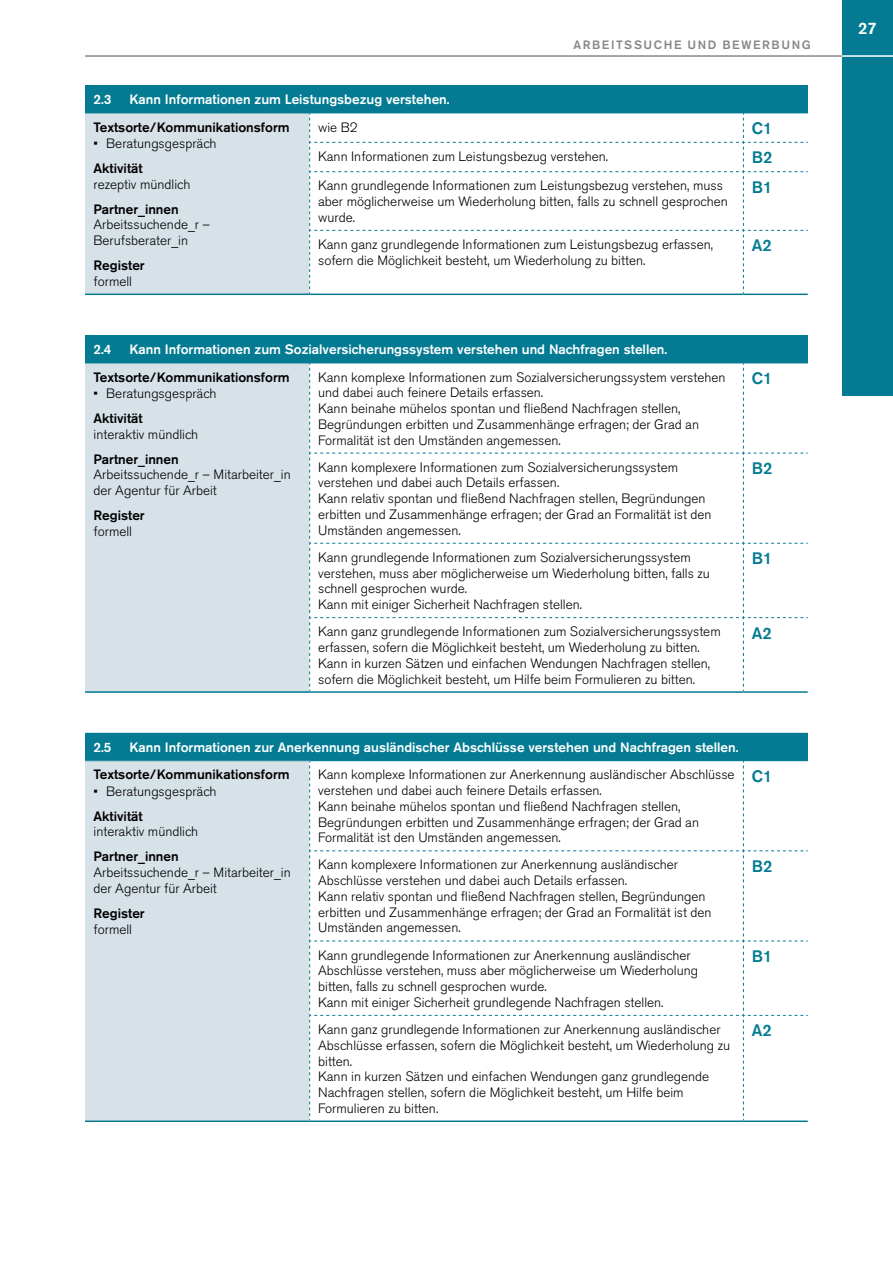
<style>
.page{position:relative;width:893px;height:1263px;background:#fff}
.page>*{position:absolute;margin:0;border:0;box-sizing:border-box;transform-origin:0 0}
.t1{font:500 16.5px "Akzidenz Grotesk Pro";color:#047b92}
.t2{font:500 16.5px "Akzidenz Grotesk Pro";color:#fff}
.t3{font:300 13.5px/15.8px "Akzidenz Grotesk Pro";color:#000}
.t4{font:500 13.5px "Akzidenz Grotesk Pro";color:#fff}
.t5{font:500 13.5px "Akzidenz Grotesk Pro";color:#000}
.t6{font:500 12px "Akzidenz Grotesk Pro";letter-spacing:.13em;color:#878787}
</style>
<div class="page">
<hr style="left:85px;top:55px;width:758px;height:2px;background:#878787">
<div style="left:842px;top:0;width:51px;height:395px;background:#047b92"></div>
<hr style="left:842px;top:55px;width:51px;height:2px;background:#fff">
<div style="left:85px;top:86px;width:723px;height:27px;background:#047b92"></div>
<div style="left:85px;top:113px;width:225px;height:181px;background:#d7e1e8"></div>
<hr style="left:85px;top:113px;width:225px;height:1px;background:#047b92">
<hr style="left:85px;top:294px;width:225px;height:1px;background:#047b92">
<hr style="left:310px;top:294px;width:433px;height:1px;background:#047b92">
<hr style="left:743px;top:294px;width:65px;height:1px;background:#047b92">
<svg style="left:309px;top:113px;width:499px;height:181px"></svg>
<hr style="left:85px;top:85px;width:225px;height:2px;background:#047b92">
<hr style="left:310px;top:85px;width:433px;height:2px;background:#047b92">
<hr style="left:743px;top:85px;width:65px;height:2px;background:#047b92">
<div style="left:85px;top:336px;width:723px;height:27px;background:#047b92"></div>
<div style="left:85px;top:363px;width:225px;height:329px;background:#d7e1e8"></div>
<hr style="left:85px;top:363px;width:225px;height:1px;background:#047b92">
<hr style="left:85px;top:691px;width:225px;height:2px;background:#047b92">
<hr style="left:310px;top:691px;width:433px;height:2px;background:#047b92">
<hr style="left:743px;top:691px;width:65px;height:2px;background:#047b92">
<svg style="left:309px;top:363px;width:499px;height:328px"></svg>
<hr style="left:85px;top:335px;width:225px;height:2px;background:#047b92">
<hr style="left:310px;top:335px;width:433px;height:2px;background:#047b92">
<hr style="left:743px;top:335px;width:65px;height:2px;background:#047b92">
<div style="left:85px;top:733px;width:723px;height:28px;background:#047b92"></div>
<div style="left:85px;top:761px;width:225px;height:360px;background:#d7e1e8"></div>
<hr style="left:85px;top:1120px;width:225px;height:2px;background:#047b92">
<hr style="left:310px;top:1120px;width:433px;height:2px;background:#047b92">
<hr style="left:743px;top:1120px;width:65px;height:2px;background:#047b92">
<svg style="left:309px;top:761px;width:499px;height:359px"></svg>
<p class="t6" style="left:573px;top:37px;width:239px">ARBEITSSUCHE UND BEWERBUNG</p>
<p class="t4" style="left:94px;top:91px;width:19px">2.3</p>
<p class="t4" style="left:130px;top:91px;width:322px">Kann Informationen zum Leistungsbezug verstehen.</p>
<p class="t5" style="left:94px;top:118px;width:198px">Textsorte/Kommunikationsform</p>
<p class="t3" style="left:94px;top:135px;width:125px">• Beratungsgespräch</p>
<p class="t5" style="left:94px;top:159px;width:51px">Aktivität</p>
<p class="t3" style="left:94px;top:176px;width:98px">rezeptiv mündlich</p>
<p class="t5" style="left:94px;top:200px;width:87px">Partner_innen</p>
<p class="t3" style="left:94px;top:217px;width:118px">Arbeitssuchende_r –<br>Berufsberater_in</p>
<p class="t5" style="left:94px;top:257px;width:53px">Register</p>
<p class="t3" style="left:94px;top:273px;width:40px">formell</p>
<p class="t3" style="left:318px;top:119px;width:41px">wie B2</p>
<p class="t1" style="left:752px;top:117px;width:22px">C1</p>
<p class="t3" style="left:318px;top:148px;width:291px">Kann Informationen zum Leistungsbezug verstehen.</p>
<p class="t1" style="left:752px;top:147px;width:22px">B2</p>
<p class="t3" style="left:318px;top:178px;width:411px">Kann grundlegende Informationen zum Leistungsbezug verstehen, muss aber möglicherweise um Wiederholung bitten, falls zu schnell gesprochen wurde.</p>
<p class="t1" style="left:752px;top:176px;width:22px">B1</p>
<p class="t3" style="left:318px;top:236px;width:396px">Kann ganz grundlegende Informationen zum Leistungsbezug erfassen, sofern die Möglichkeit besteht, um Wiederholung zu bitten.</p>
<p class="t1" style="left:752px;top:235px;width:21px">A2</p>
<p class="t4" style="left:94px;top:341px;width:19px">2.4</p>
<p class="t4" style="left:130px;top:341px;width:539px">Kann Informationen zum Sozialversicherungssystem verstehen und Nachfragen stellen.</p>
<p class="t5" style="left:94px;top:368px;width:198px">Textsorte/Kommunikationsform</p>
<p class="t3" style="left:94px;top:385px;width:125px">• Beratungsgespräch</p>
<p class="t5" style="left:94px;top:409px;width:51px">Aktivität</p>
<p class="t3" style="left:94px;top:426px;width:106px">interaktiv mündlich</p>
<p class="t5" style="left:94px;top:450px;width:87px">Partner_innen</p>
<p class="t3" style="left:94px;top:467px;width:199px">Arbeitssuchende_r – Mitarbeiter_in der Agentur für Arbeit</p>
<p class="t5" style="left:94px;top:507px;width:53px">Register</p>
<p class="t3" style="left:94px;top:523px;width:40px">formell</p>
<p class="t3" style="left:318px;top:369px;width:409px">Kann komplexe Informationen zum Sozialversicherungssystem verstehen und dabei auch feinere Details erfassen.<br>Kann beinahe mühelos spontan und fließend Nachfragen stellen, Begründungen erbitten und Zusammenhänge erfragen; der Grad an Formalität ist den Umständen angemessen.</p>
<p class="t1" style="left:752px;top:367px;width:22px">C1</p>
<p class="t3" style="left:318px;top:459px;width:395px">Kann komplexere Informationen zum Sozialversicherungssystem verstehen und dabei auch Details erfassen.<br>Kann relativ spontan und fließend Nachfragen stellen, Begründungen erbitten und Zusammenhänge erfragen; der Grad an Formalität ist den Umständen angemessen.</p>
<p class="t1" style="left:752px;top:457px;width:22px">B2</p>
<p class="t3" style="left:318px;top:549px;width:393px">Kann grundlegende Informationen zum Sozialversicherungssystem verstehen, muss aber möglicherweise um Wiederholung bitten, falls zu schnell gesprochen wurde.<br>Kann mit einiger Sicherheit Nachfragen stellen.</p>
<p class="t1" style="left:752px;top:548px;width:22px">B1</p>
<p class="t3" style="left:318px;top:624px;width:404px">Kann ganz grundlegende Informationen zum Sozialversicherungssystem erfassen, sofern die Möglichkeit besteht, um Wiederholung zu bitten.<br>Kann in kurzen Sätzen und einfachen Wendungen Nachfragen stellen, sofern die Möglichkeit besteht, um Hilfe beim Formulieren zu bitten.</p>
<p class="t1" style="left:752px;top:622px;width:21px">A2</p>
<p class="t4" style="left:94px;top:739px;width:19px">2.5</p>
<p class="t4" style="left:130px;top:739px;width:611px">Kann Informationen zur Anerkennung ausländischer Abschlüsse verstehen und Nachfragen stellen.</p>
<p class="t5" style="left:94px;top:766px;width:198px">Textsorte/Kommunikationsform</p>
<p class="t3" style="left:94px;top:783px;width:125px">• Beratungsgespräch</p>
<p class="t5" style="left:94px;top:807px;width:51px">Aktivität</p>
<p class="t3" style="left:94px;top:824px;width:106px">interaktiv mündlich</p>
<p class="t5" style="left:94px;top:848px;width:87px">Partner_innen</p>
<p class="t3" style="left:94px;top:864px;width:199px">Arbeitssuchende_r – Mitarbeiter_in der Agentur für Arbeit</p>
<p class="t5" style="left:94px;top:904px;width:53px">Register</p>
<p class="t3" style="left:94px;top:921px;width:40px">formell</p>
<p class="t3" style="left:318px;top:767px;width:418px">Kann komplexe Informationen zur Anerkennung ausländischer Abschlüsse verstehen und dabei auch feinere Details erfassen.<br>Kann beinahe mühelos spontan und fließend Nachfragen stellen, Begründungen erbitten und Zusammenhänge erfragen; der Grad an Formalität ist den Umständen angemessen.</p>
<p class="t1" style="left:752px;top:765px;width:22px">C1</p>
<p class="t3" style="left:318px;top:857px;width:395px">Kann komplexere Informationen zur Anerkennung ausländischer Abschlüsse verstehen und dabei auch Details erfassen.<br>Kann relativ spontan und fließend Nachfragen stellen, Begründungen erbitten und Zusammenhänge erfragen; der Grad an Formalität ist den Umständen angemessen.</p>
<p class="t1" style="left:752px;top:855px;width:22px">B2</p>
<p class="t3" style="left:318px;top:947px;width:381px">Kann grundlegende Informationen zur Anerkennung ausländischer Abschlüsse verstehen, muss aber möglicherweise um Wiederholung bitten, falls zu schnell gesprochen wurde.<br>Kann mit einiger Sicherheit grundlegende Nachfragen stellen.</p>
<p class="t1" style="left:752px;top:945px;width:22px">B1</p>
<p class="t3" style="left:318px;top:1021px;width:413px">Kann ganz grundlegende Informationen zur Anerkennung ausländischer Abschlüsse erfassen, sofern die Möglichkeit besteht, um Wiederholung zu bitten.<br>Kann in kurzen Sätzen und einfachen Wendungen ganz grundlegende Nachfragen stellen, sofern die Möglichkeit besteht, um Hilfe beim Formulieren zu bitten.</p>
<p class="t1" style="left:752px;top:1020px;width:21px">A2</p>
<p class="t2" style="left:858px;top:18px;width:20px">27</p>
</div>
